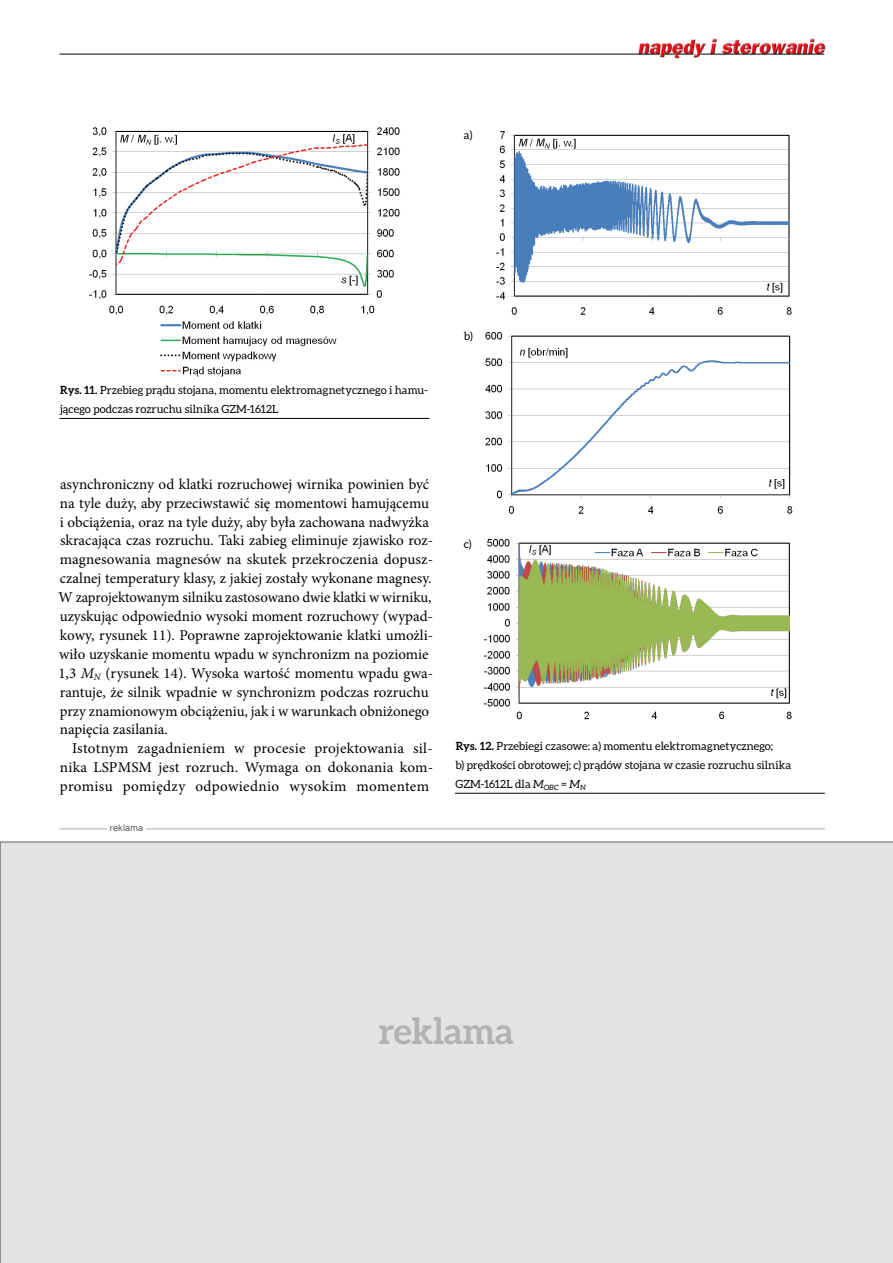
<style>
.page{position:relative;width:893px;height:1263px;background:#fff}
.page>*{position:absolute;margin:0;border:0;box-sizing:border-box;transform-origin:0 0}
.t1{font:700 36px "Aleo";letter-spacing:-.005em;color:#b3b2b2}
.t2{font:15px/18.9px "Minion Pro";color:#000}
.t3{font:11.25px/18.9px "Aleo";letter-spacing:.005em;color:#000}
.t4{font:9px "Arial";letter-spacing:.02em;color:#575756}
.s1{font-weight:700}
.s2{font-style:italic}
</style>
<div class="page">
<img style="left:636px;top:38px;width:190px;height:21px">
<hr style="left:60px;top:54px;width:600px;height:1px;background:#000">
<svg style="left:665px;top:54px;width:28px;height:1px"></svg>
<hr style="left:700px;top:54px;width:124px;height:1px;background:#000">
<hr style="left:60px;top:828px;width:765px;height:1px;background:#b3b2b2">
<div style="left:107px;top:824px;width:39px;height:10px;background:#fff"></div>
<hr style="left:60px;top:418px;width:369px;height:1px;background:#000">
<img style="left:89px;top:127px;width:311px;height:250px">
<hr style="left:455px;top:793px;width:370px;height:1px;background:#000">
<img style="left:496px;top:131px;width:296px;height:184px">
<img style="left:485px;top:332px;width:308px;height:182px">
<img style="left:484px;top:539px;width:308px;height:181px">
<div style="left:0;top:842px;width:893px;height:421px;background:#e3e3e3"></div>
<p class="t3" style="left:464px;top:125px;width:10px">a)</p>
<p class="t3" style="left:60px;top:381px;width:370px"><span class="s1">Rys. 11.</span> Przebieg prądu stojana, momentu elektromagnetycznego i hamu&shy;jącego podczas rozruchu silnika GZM-1612L</p>
<p class="t3" style="left:464px;top:326px;width:10px">b)</p>
<p class="t2" style="left:58px;top:475px;width:376px">asynchroniczny od klatki rozruchowej wirnika powinien być na tyle duży, aby przeciwstawić się momentowi hamującemu i obciążenia, oraz na tyle duży, aby była zachowana nadwyżka skracająca czas rozruchu. Taki zabieg eliminuje zjawisko roz&shy;magnesowania magnesów na skutek przekroczenia dopusz&shy;czalnej temperatury klasy, z jakiej zostały wykonane magnesy.<br>W zaprojektowanym silniku zastosowano dwie klatki w wirniku, uzyskując odpowiednio wysoki moment rozruchowy (wypad&shy;kowy, rysunek 11). Poprawne zaprojektowanie klatki umożli&shy;wiło uzyskanie momentu wpadu w synchronizm na poziomie 1,3 <span class="s2">M</span><sub>N</sub> (rysunek 14). Wysoka wartość momentu wpadu gwa&shy;rantuje, że silnik wpadnie w synchronizm podczas rozruchu przy znamionowym obciążeniu, jak i w warunkach obniżonego napięcia zasilania.</p>
<p class="t2" style="left:60px;top:739px;width:375px;text-align:justify;text-indent:12px">Istotnym zagadnieniem w procesie projektowania sil&shy;nika LSPMSM jest rozruch. Wymaga on dokonania kom&shy;promisu pomiędzy odpowiednio wysokim momentem</p>
<p class="t4" style="left:110px;top:822px;width:35px">reklama</p>
<p class="t3" style="left:464px;top:534px;width:9px">c)</p>
<p class="t3" style="left:455px;top:736px;width:337px"><span class="s1">Rys. 12.</span> Przebiegi czasowe: a) momentu elektromagnetycznego;<br>b) prędkości obrotowej; c) prądów stojana w czasie rozruchu silnika<br>GZM-1612L dla <span class="s2">M</span><sub>OBC</sub> <span class="s2">= M</span><sub>N</sub></p>
<h1 class="t1" style="left:379px;top:1010px;width:136px">reklama</h1>
</div>
